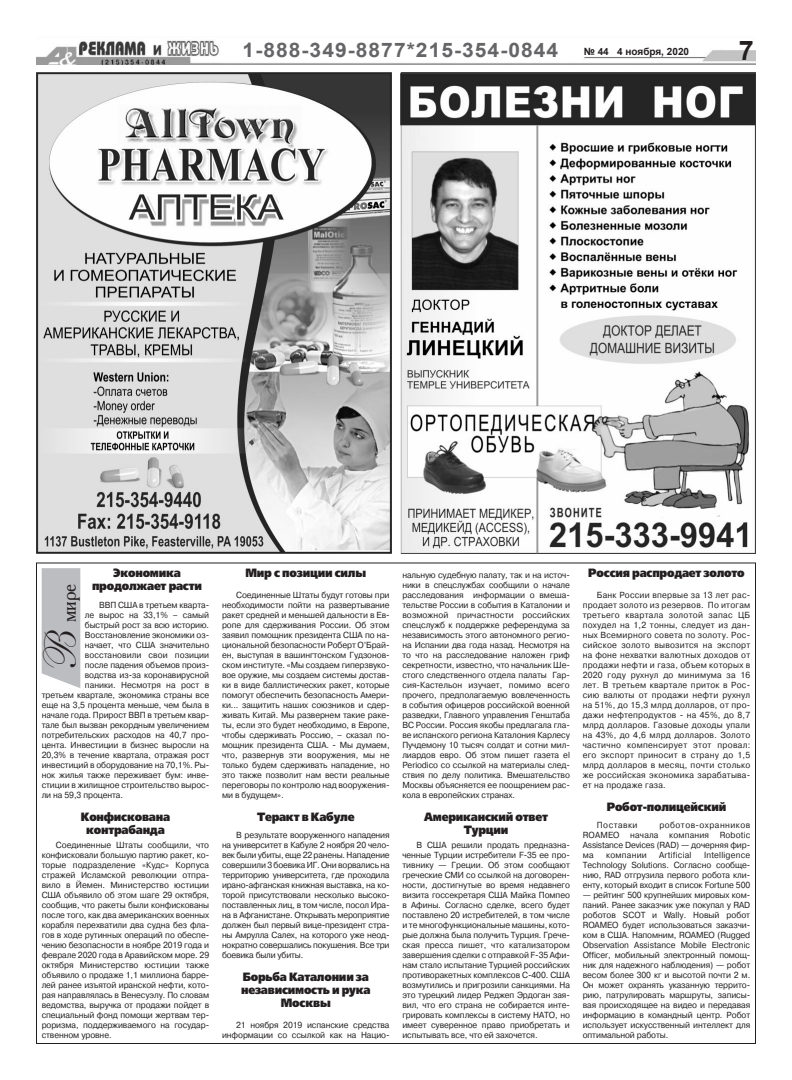
<style>
.page{position:relative;width:792px;height:1080px;background:#fff}
.page>*{position:absolute;margin:0;border:0;box-sizing:border-box;transform-origin:0 0}
.t1{font:700 27px "Arial";color:#231f20}
.t2{font:22px "Academy C";color:#231f20;scale:.95 1}
.t3{font:700 20px "Arial";letter-spacing:.05em;color:#656568;scale:1.05 1}
.t4{font:800 12px/13px "Free Set C";letter-spacing:-.02em;color:#231f20;text-align:center;scale:.9 1}
.t5{font:700 10px "Arial";color:#231f20}
.t6{font:500 8.8px/10px "Pragmatica C";letter-spacing:-.01em;color:#231f20;text-align:justify;scale:.95 1}
.t7{font:500 8.8px "Pragmatica C";letter-spacing:.025em;color:#231f20;scale:.95 1}
.t8{font:500 8.8px "Pragmatica C";letter-spacing:.055em;color:#231f20;scale:.95 1}
.s1{font-family:"Anastasia Script";font-size:45px}
</style>
<div class="page">
<img style="left:36px;top:40px;width:720px;height:25px">
<img style="left:400px;top:72px;width:356px;height:481px">
<img style="left:36px;top:72px;width:356px;height:482px">
<svg style="left:42px;top:568px;width:38px;height:120px;background:#c0c1c3"></svg>
<h3 class="t3" style="left:243px;top:36px;width:302px">1-888-349-8877*215-354-0844</h3>
<p class="t5" style="left:584px;top:45px;width:107px">№ 44 4 ноября, 2020</p>
<h1 class="t1" style="left:739px;top:31px;width:17px">7</h1>
<h3 class="t4" style="left:92px;top:567px;width:124px">Экономика продолжает расти</h3>
<p class="t6" style="left:99px;top:600px;width:117px">ВВП США в третьем кварта-</p>
<p class="t6" style="left:85px;top:610px;width:132px">ле вырос на 33,1% – самый</p>
<p class="t6" style="left:85px;top:620px;width:132px">быстрый рост за всю историю.</p>
<p class="t6" style="left:85px;top:630px;width:132px">Восстановление экономики оз-</p>
<p class="t6" style="left:85px;top:640px;width:132px">начает, что США значительно</p>
<p class="t6" style="left:85px;top:650px;width:132px">восстановили свои позиции</p>
<p class="t6" style="left:85px;top:660px;width:132px">после падения объемов произ-</p>
<p class="t6" style="left:85px;top:670px;width:132px">водства из-за коронавирусной</p>
<p class="t6" style="left:85px;top:680px;width:132px">паники. Несмотря на рост в</p>
<p class="t6" style="left:42px;top:690px;width:178px">третьем квартале, экономика страны все</p>
<p class="t6" style="left:42px;top:700px;width:178px">еще на 3,5 процента меньше, чем была в</p>
<p class="t6" style="left:42px;top:710px;width:178px">начале года. Прирост ВВП в третьем квар-</p>
<p class="t6" style="left:42px;top:720px;width:178px">тале был вызван рекордным увеличением</p>
<p class="t6" style="left:42px;top:730px;width:178px">потребительских расходов на 40,7 про-</p>
<p class="t6" style="left:42px;top:740px;width:178px">цента. Инвестиции в бизнес выросли на</p>
<p class="t6" style="left:42px;top:750px;width:178px">20,3% в течение квартала, отражая рост</p>
<p class="t6" style="left:42px;top:760px;width:178px">инвестиций в оборудование на 70,1%. Ры-</p>
<p class="t6" style="left:42px;top:770px;width:178px">нок жилья также переживает бум: инве-</p>
<p class="t6" style="left:42px;top:780px;width:178px">стиции в жилищное строительство вырос-</p>
<p class="t6" style="left:42px;top:790px;width:87px">ли на 59,3 процента.</p>
<h3 class="t4" style="left:81px;top:811px;width:101px">Конфискована контрабанда</h3>
<p class="t6" style="left:42px;top:840px;width:178px;text-indent:14px">Соединенные Штаты сообщили, что конфисковали большую партию ракет, ко&shy;торые подразделение «Кудс» Корпуса стражей Исламской революции отпра&shy;вилo в Йемен. Министерство юстиции США объявило об этом шаге 29 октября, сообщив, что ракеты были конфискованы после того, как два американских военных корабля перехватили два судна без фла&shy;гов в ходе рутинных операций по обеспе&shy;чению безопасности в ноябре 2019 года и феврале 2020 года в Аравийском море. 29 октября Министерство юстиции также объявило о продаже 1,1 миллиона барре&shy;лей ранее изъятой иранской нефти, кото&shy;рая направлялась в Венесуэлу. По словам ведомства, выручка от продажи пойдет в специальный фонд помощи жертвам тер&shy;роризма, поддерживаемого на государ&shy;ственном уровне.</p>
<h2 class="t2" style="left:55px;top:677px;width:99px;rotate:-90deg"><span class="s1">В</span> мире</h2>
<h3 class="t4" style="left:246px;top:567px;width:135px">Мир с позиции силы</h3>
<p class="t6" style="left:222px;top:590px;width:178px;text-indent:14px">Соединенные Штаты будут готовы при необходимости пойти на развертывание ракет средней и меньшей дальности в Ев&shy;ропе для сдерживания России. Об этом заявил помощник президента США по на&shy;циональной безопасности Роберт О’Брай&shy;ен, выступая в вашингтонском Гудзонов&shy;ском институте. «Мы создаем гиперзвуко&shy;вое оружие, мы создаем системы достав&shy;ки в виде баллистических ракет, которые помогут обеспечить безопасность Амери&shy;ки... защитить наших союзников и сдер&shy;живать Китай. Мы развернем такие раке&shy;ты, если это будет необходимо, в Европе, чтобы сдерживать Россию, – сказал по&shy;мощник президента США. - Мы думаем, что, развернув эти вооружения, мы не только будем сдерживать нападение, но это также позволит нам вести реальные переговоры по контролю над вооружения&shy;ми в будущем».</p>
<h3 class="t4" style="left:257px;top:811px;width:110px">Теракт в Кабуле</h3>
<p class="t6" style="left:222px;top:830px;width:178px;text-indent:14px">В результате вооруженного нападения на университет в Кабуле 2 ноября 20 чело&shy;век были убиты, еще 22 ранены. Нападение совершили 3 боевика ИГ. Они ворвались на территорию университета, где проходила ирано-афганская книжная выставка, на ко&shy;торой присутствовали несколько высоко&shy;поставленных лиц, в том числе, посол Ира&shy;на в Афганистане. Открывать мероприятие должен был первый вице-президент стра&shy;ны Амрулла Салех, на которого уже неод&shy;нократно совершались покушения. Все три боевика были убиты.</p>
<h3 class="t4" style="left:241px;top:972px;width:145px">Борьба Каталонии за независимость и рука<br>Москвы</h3>
<p class="t6" style="left:222px;top:1020px;width:178px;text-align:right">21 ноября 2019 испанские средства информации со ссылкой как на Нацио-</p>
<p class="t6" style="left:402px;top:570px;width:178px">нальную судебную палату, так и на источ&shy;ники в спецслужбах сообщили о начале расследования информации о вмеша&shy;тельстве России в события в Каталонии и возможной причастности российских спецслужб к поддержке референдума за независимость этого автономного регио&shy;на Испании два года назад. Несмотря на то что на расследование наложен гриф секретности, известно, что начальник Ше&shy;стого следственного отдела палаты Гар&shy;сия-Кастельон изучает, помимо всего прочего, предполагаемую вовлеченность в события офицеров российской военной разведки, Главного управления Генштаба ВС России. Россия якобы предлагала гла&shy;ве испанского региона Каталония Карлесу Пучдемону 10 тысяч солдат и сотни мил&shy;лиардов евро. Об этом пишет газета el Periodico со ссылкой на материалы след&shy;ствия по делу политика. Вмешательство Москвы объясняется ее поощрением рас&shy;кола в европейских странах.</p>
<h3 class="t4" style="left:424px;top:811px;width:139px">Американский ответ<br>Турции</h3>
<p class="t6" style="left:402px;top:840px;width:178px;text-indent:14px">В США решили продать предназна&shy;ченные Турции истребители F-35 ее про&shy;тивнику — Греции. Об этом сообщают греческие СМИ со ссылкой на договорен&shy;ности, достигнутые во время недавнего визита госсекретаря США Майка Помпео в Афины. Согласно сделке, всего будет поставлено 20 истребителей, в том числе и те многофункциональные машины, кото&shy;рые должна была получить Турция. Грече&shy;ская пресса пишет, что катализатором завершения сделки с отправкой F-35 Афи&shy;нам стало испытание Турцией российских противоракетных комплексов С-400. США возмутились и пригрозили санкциями. На это турецкий лидер Реджеп Эрдоган зая&shy;вил, что его страна не собирается инте&shy;грировать комплексы в систему НАТО, но имеет суверенное право приобретать и испытывать все, что ей захочется.</p>
<h3 class="t4" style="left:588px;top:567px;width:175px">Россия распродает золото</h3>
<p class="t6" style="left:583px;top:590px;width:178px;text-indent:14px">Банк России впервые за 13 лет рас&shy;продает золото из резервов. По итогам третьего квартала золотой запас ЦБ похудел на 1,2 тонны, следует из дан&shy;ных Всемирного совета по золоту. Рос&shy;сийское золото вывозится на экспорт на фоне нехватки валютных доходов от продажи нефти и газа, объем которых в 2020 году рухнул до минимума за 16 лет. В третьем квартале приток в Рос&shy;сию валюты от продажи нефти рухнул на 51%, до 15,3 млрд долларов, от про&shy;дажи нефтепродуктов - на 45%, до 8,7 млрд долларов. Газовые доходы упали на 43%, до 4,6 млрд долларов. Золото частично компенсирует этот провал: его экспорт приносит в страну до 1,5 млрд долларов в месяц, почти столько же российская экономика зарабатыва&shy;ет на продаже газа.</p>
<h3 class="t4" style="left:607px;top:801px;width:134px">Робот-полицейский</h3>
<p class="t8" style="left:597px;top:821px;width:44px">Поставки</p>
<p class="t6" style="left:583px;top:820px;width:178px;text-indent:77px">роботов-охранников ROAMEO начала компания Robotic Assistance Devices (RAD) — дочерняя фир&shy;ма</p>
<p class="t7" style="left:606px;top:851px;width:44px">компании</p>
<p class="t7" style="left:659px;top:851px;width:36px">Artificial</p>
<p class="t6" style="left:583px;top:850px;width:178px;text-indent:121px">Intelligence Technology Solutions. Согласно сообще&shy;нию, RAD отгрузила первого робота кли&shy;енту, который входит в список Fortune 500</p>
<p class="t6" style="left:583px;top:890px;width:178px">— рейтинг 500 крупнейших мировых ком&shy;паний. Ранее заказчик уже покупал у RAD роботов SCOT и Wally. Новый робот ROAMEO будет использоваться заказчи&shy;ком в США. Напомним, ROAMEO (Rugged Observation Assistance Mobile Electronic Officer, мобильный электронный помощ&shy;ник для надежного наблюдения) — робот весом более 300 кг и высотой почти 2 м.<br>Он может охранять указанную террито&shy;рию, патрулировать маршруты, записы&shy;вая происходящее на видео и передавая информацию в командный центр. Робот использует искусственный интеллект для оптимальной работы.</p>
</div>
